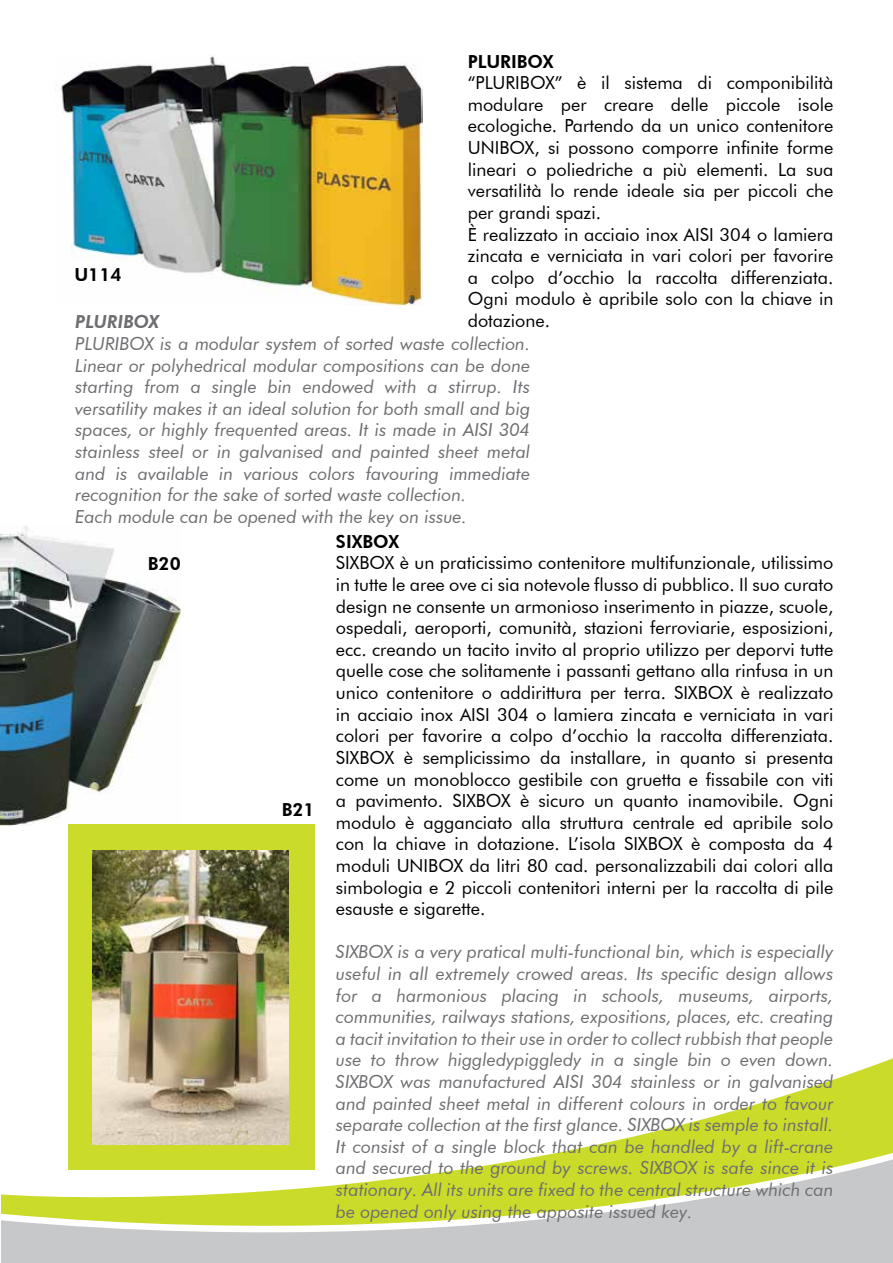
<style>
.page{position:relative;width:893px;height:1263px;background:#fff}
.page>*{position:absolute;margin:0;border:0;box-sizing:border-box;transform-origin:0 0}
.t1{font:18px/21.6px "Futura BT";color:#000}
.t2{font:italic 18px/21.6px "Futura BT";color:#6d6e71;text-align:justify}
.t3{font:800 18px "Futura BT";color:#000}
.t4{font:italic 800 18px "Futura BT";color:#6d6e71}
</style>
<div class="page">
<svg style="left:1px;top:1058px;width:892px;height:204px"></svg>
<img style="left:61px;top:55px;width:362px;height:251px">
<img style="left:0;top:526px;width:181px;height:299px">
<div style="left:68px;top:824px;width:247px;height:345px;background:#cbdb2a"></div>
<img style="left:92px;top:850px;width:196px;height:294px">
<p class="t3" style="left:468px;top:50px;width:87px">PLURIBOX</p>
<p class="t1" style="left:468px;top:72px;width:367px">“PLURIBOX” è il sistema di componibilità modulare per creare delle piccole isole ecologiche. Partendo da un unico contenitore UNIBOX, si possono comporre infinite forme lineari o poliedriche a più elementi. La sua versatilità lo rende ideale sia per piccoli che per grandi spazi.<br>È realizzato in acciaio inox AISI 304 o lamiera zincata e verniciata in vari colori per favorire a colpo d’occhio la raccolta differenziata.<br>Ogni modulo è apribile solo con la chiave in dotazione.</p>
<p class="t3" style="left:74px;top:264px;width:49px">U114</p>
<p class="t4" style="left:75px;top:311px;width:86px">PLURIBOX</p>
<p class="t2" style="left:75px;top:333px;width:457px;text-align:left">PLURIBOX is a modular system of sorted waste collection.<br>Linear or polyhedrical modular compositions can be done starting from a single bin endowed with a stirrup. Its versatility makes it an ideal solution for both small and big spaces, or highly frequented areas. It is made in AISI 304 stainless steel or in galvanised and painted sheet metal and is available in various colors favouring immediate recognition for the sake of sorted waste collection.<br>Each module can be opened with the key on issue.</p>
<p class="t3" style="left:148px;top:552px;width:34px">B20</p>
<p class="t3" style="left:282px;top:798px;width:34px">B21</p>
<p class="t3" style="left:336px;top:530px;width:65px">SIXBOX</p>
<p class="t1" style="left:336px;top:552px;width:499px;text-align:justify">SIXBOX è un praticissimo contenitore multifunzionale, utilissimo in tutte le aree ove ci sia notevole flusso di pubblico. Il suo curato design ne consente un armonioso inserimento in piazze, scuole, ospedali, aeroporti, comunità, stazioni ferroviarie, esposizioni, ecc. creando un tacito invito al proprio utilizzo per deporvi tutte quelle cose che solitamente i passanti gettano alla rinfusa in un unico contenitore o addirittura per terra. SIXBOX è realizzato in acciaio inox AISI 304 o lamiera zincata e verniciata in vari colori per favorire a colpo d’occhio la raccolta differenziata.<br>SIXBOX è semplicissimo da installare, in quanto si presenta come un monoblocco gestibile con gruetta e fissabile con viti a pavimento. SIXBOX è sicuro un quanto inamovibile. Ogni modulo è agganciato alla struttura centrale ed apribile solo con la chiave in dotazione. L’isola SIXBOX è composta da 4 moduli UNIBOX da litri 80 cad. personalizzabili dai colori alla simbologia e 2 piccoli contenitori interni per la raccolta di pile esauste e sigarette.</p>
<p class="t2" style="left:336px;top:941px;width:499px">SIXBOX is a very pratical multi-functional bin, which is especially useful in all extremely crowed areas. Its specific design allows for a harmonious placing in schools, museums, airports, communities, railways stations, expositions, places, etc. creating a tacit invitation to their use in order to collect rubbish that people use to throw higgledypiggledy in a single bin o even down.<br>SIXBOX was manufactured AISI 304 stainless or in galvanised and painted sheet metal in different colours in order to favour separate collection at the first glance. SIXBOX is semple to install.<br>It consist of a single block that can be handled by a lift-crane and secured to the ground by screws. SIXBOX is safe since it is stationary. All its units are fixed to the central structure which can be opened only using the apposite issued key.</p>
</div>
